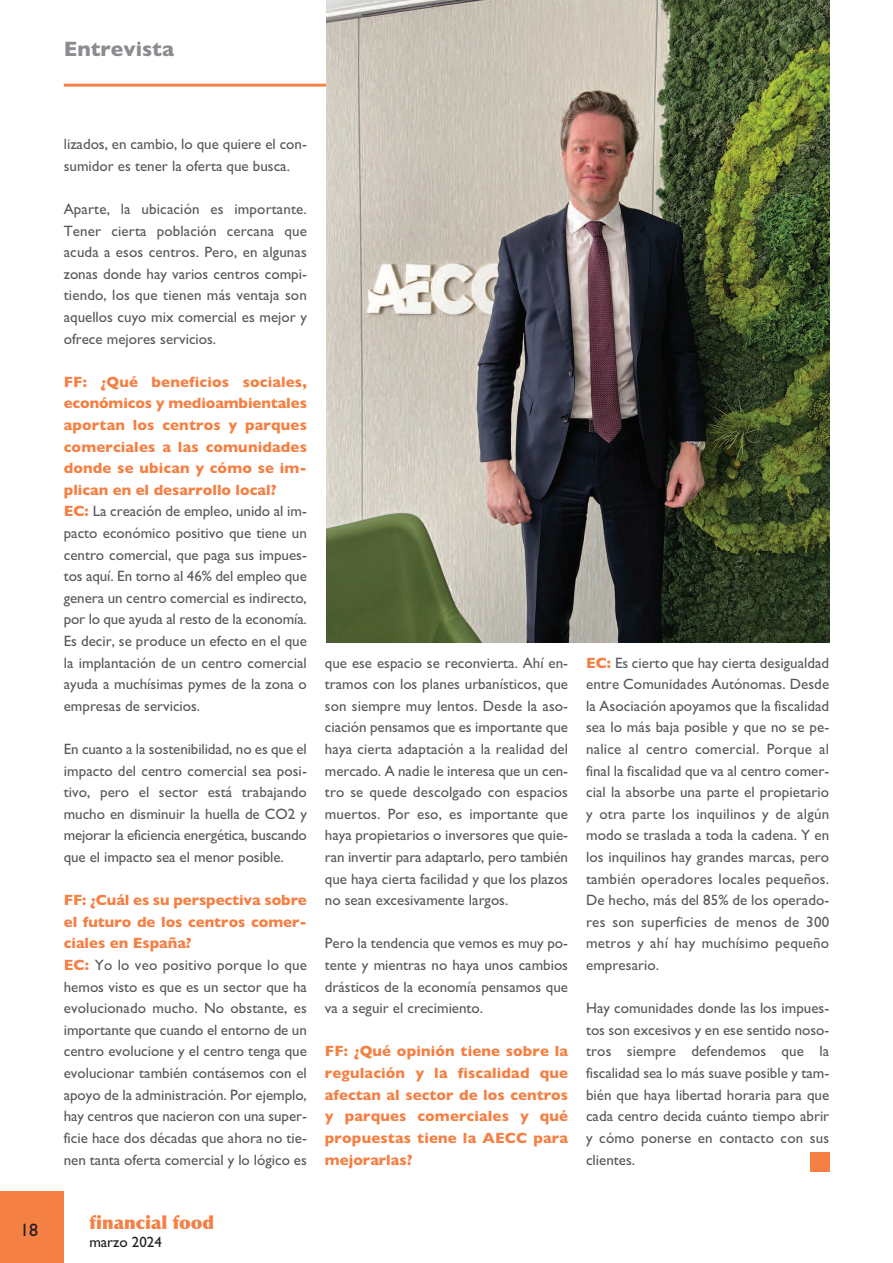
<style>
.page{position:relative;width:893px;height:1263px;background:#fff}
.page>*{position:absolute;margin:0;border:0;box-sizing:border-box;transform-origin:0 0}
.t1{font:700 21px "Gill Sans";color:#8a8c8f}
.t2{font:900 18px "Optima";color:#f48044}
.t3{font:18px "Gill Sans";color:#231f20}
.t4{font:15px/21.6px "Gill Sans";color:#57585a;text-align:justify}
.t5{font:700 15px/21.6px "Gill Sans";letter-spacing:.01em;color:#f48044;text-align:justify}
.t6{font:15px "Gill Sans";color:#231f20}
.s1{font-weight:700;color:#f48044}
</style>
<div class="page">
<hr style="left:64px;top:84px;width:765px;height:3px;background:#f48044">
<div style="left:0;top:1191px;width:64px;height:72px;background:#f48044"></div>
<img style="left:326px;top:0;width:503px;height:643px">
<div style="left:810px;top:1152px;width:19px;height:20px;background:#f48044"></div>
<h1 class="t1" style="left:64px;top:36px;width:112px">Entrevista</h1>
<p class="t3" style="left:20px;top:1219px;width:19px">18</p>
<p class="t4" style="left:64px;top:133px;width:245px">lizados, en cambio, lo que quiere el con&shy;sumidor es tener la oferta que busca.</p>
<p class="t4" style="left:64px;top:198px;width:245px">Aparte, la ubicación es importante.<br>Tener cierta población cercana que acuda a esos centros. Pero, en algunas zonas donde hay varios centros compi&shy;tiendo, los que tienen más ventaja son aquellos cuyo mix comercial es mejor y ofrece mejores servicios.</p>
<p class="t4" style="left:64px;top:371px;width:245px;text-align:left"><span class="s1">FF: ¿Qué beneficios sociales, económicos y medioambientales aportan los centros y parques comerciales a las comunidades donde se ubican y cómo se im&shy;plican en el desarrollo local?<br>EC:</span> La creación de empleo, unido al im&shy;pacto económico positivo que tiene un centro comercial, que paga sus impues&shy;tos aquí. En torno al 46% del empleo que genera un centro comercial es indirecto, por lo que ayuda al resto de la economía.<br>Es decir, se produce un efecto en el que la implantación de un centro comercial ayuda a muchísimas pymes de la zona o empresas de servicios.</p>
<p class="t4" style="left:64px;top:738px;width:245px">En cuanto a la sostenibilidad, no es que el impacto del centro comercial sea posi&shy;tivo, pero el sector está trabajando mucho en disminuir la huella de CO2 y mejorar la eficiencia energética, buscando que el impacto sea el menor posible.</p>
<p class="t4" style="left:64px;top:889px;width:245px;text-align:left"><span class="s1">FF: ¿Cuál es su perspectiva sobre el futuro de los centros comer&shy;ciales en España?<br>EC:</span> Yo lo veo positivo porque lo que hemos visto es que es un sector que ha evolucionado mucho. No obstante, es importante que cuando el entorno de un centro evolucione y el centro tenga que evolucionar también contásemos con el apoyo de la administración. Por ejemplo, hay centros que nacieron con una super&shy;ficie hace dos décadas que ahora no tie&shy;nen tanta oferta comercial y lo lógico es</p>
<p class="t4" style="left:325px;top:652px;width:245px">que ese espacio se reconvierta. Ahí en&shy;tramos con los planes urbanísticos, que son siempre muy lentos. Desde la aso&shy;ciación pensamos que es importante que haya cierta adaptación a la realidad del mercado. A nadie le interesa que un cen&shy;tro se quede descolgado con espacios muertos. Por eso, es importante que haya propietarios o inversores que quie&shy;ran invertir para adaptarlo, pero también que haya cierta facilidad y que los plazos no sean excesivamente largos.</p>
<p class="t4" style="left:325px;top:932px;width:245px">Pero la tendencia que vemos es muy po&shy;tente y mientras no haya unos cambios drásticos de la economía pensamos que va a seguir el crecimiento.</p>
<p class="t5" style="left:325px;top:1040px;width:245px">FF: ¿Qué opinión tiene sobre la regulación y la fiscalidad que afectan al sector de los centros y parques comerciales y qué propuestas tiene la AECC para mejorarlas?</p>
<p class="t4" style="left:586px;top:652px;width:245px"><span class="s1">EC:</span> Es cierto que hay cierta desigualdad entre Comunidades Autónomas. Desde la Asociación apoyamos que la fiscalidad sea lo más baja posible y que no se pe&shy;nalice al centro comercial. Porque al final la fiscalidad que va al centro comer&shy;cial la absorbe una parte el propietario y otra parte los inquilinos y de algún modo se traslada a toda la cadena. Y en los inquilinos hay grandes marcas, pero también operadores locales pequeños.<br>De hecho, más del 85% de los operado&shy;res son superficies de menos de 300 metros y ahí hay muchísimo pequeño empresario.</p>
<p class="t4" style="left:586px;top:997px;width:245px">Hay comunidades donde las los impues&shy;tos son excesivos y en ese sentido noso&shy;tros siempre defendemos que la fiscalidad sea lo más suave posible y tam&shy;bién que haya libertad horaria para que cada centro decida cuánto tiempo abrir y cómo ponerse en contacto con sus clientes.</p>
<p class="t2" style="left:89px;top:1211px;width:126px">financial food</p>
<p class="t6" style="left:89px;top:1233px;width:74px">marzo 2024</p>
</div>
